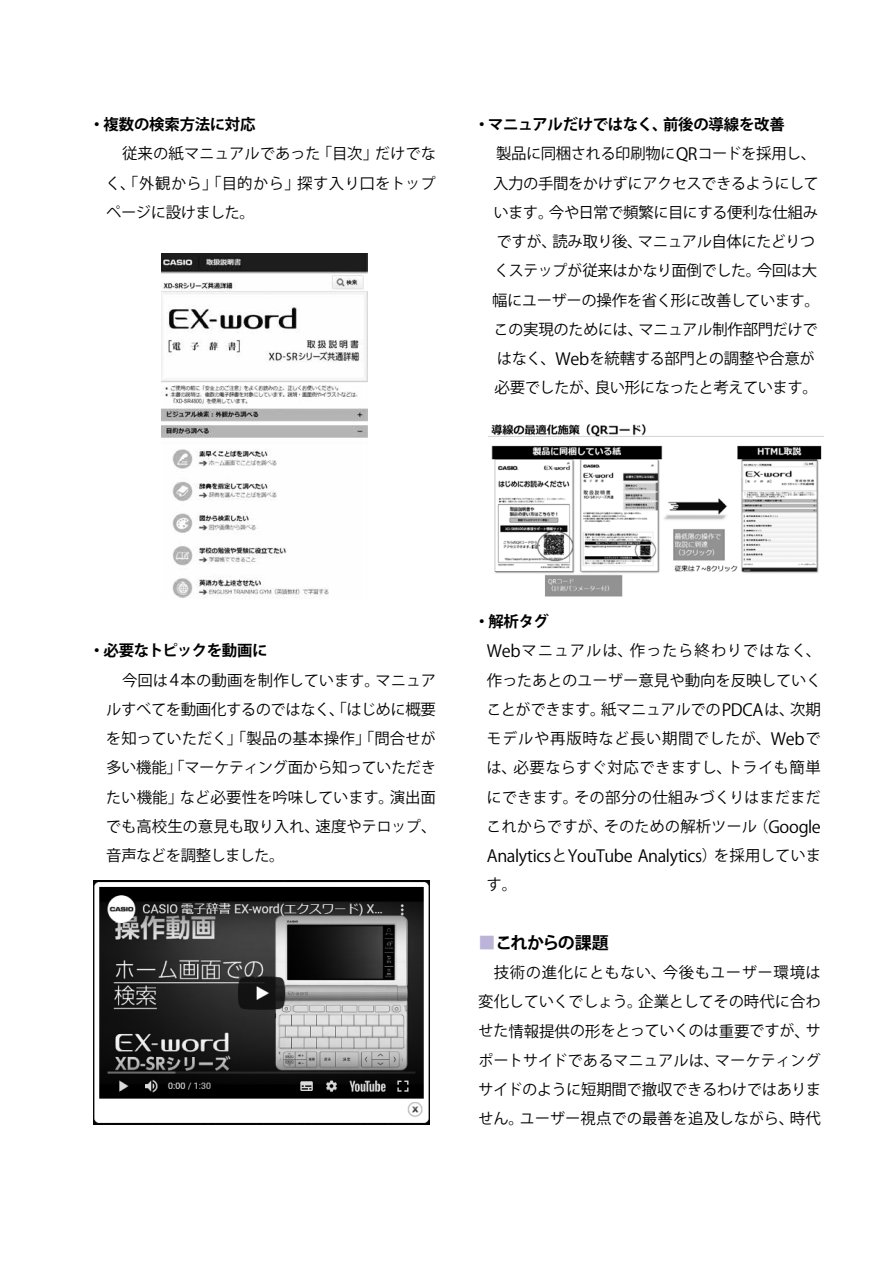
<style>
.page{position:relative;width:893px;height:1263px;background:#fff}
.page>*{position:absolute;margin:0;border:0;box-sizing:border-box;transform-origin:0 0}
.t1{font:700 16.95px "Koz Go Pro";letter-spacing:-.055em;color:#000}
.t2{font:16.65px "Koz Go Pro";letter-spacing:-.02em;color:#000}
.t3{font:700 15.45px/29.2px "Koz Go Pro";letter-spacing:-.02em;color:#000}
.t4{font:15.45px "Koz Go Pro";letter-spacing:.01em;color:#000}
.t5{font:15.15px/29.2px "Koz Go Pro";letter-spacing:.005em;color:#000}
.t6{font:15.15px "Koz Go Pro";letter-spacing:.03em;color:#000}
.s1{font-size:15.45px}
.s2{font-size:15.15px}
.s3{font-weight:400}
.s4{font-weight:400;font-size:15.15px}
.s5{font-weight:400;font-size:16.65px}
.s6{font-size:16.65px}
.s7{color:#bbb3d8}
</style>
<div class="page">
<img style="left:162px;top:253px;width:205px;height:345px">
<img style="left:94px;top:880px;width:335px;height:244px">
<img style="left:488px;top:424px;width:335px;height:173px">
<p class="t3" style="left:89px;top:111px;width:168px">・複数の検索方法に対応</p>
<p class="t6" style="left:106px;top:144px;width:331px"><span class="s1">　従来</span>の<span class="s1">紙</span>マニュアルであった<span class="s1">「目次」</span>だけでな</p>
<p class="t4" style="left:106px;top:173px;width:331px"><span class="s2">く</span>、「外観<span class="s2">から</span>」「目的<span class="s2">から</span>」探<span class="s2">す</span>入<span class="s2">り</span>口<span class="s2">をトップ</span></p>
<p class="t5" style="left:106px;top:198px;width:150px">ページに<span class="s1">設</span>けました<span class="s1">。</span></p>
<p class="t3" style="left:496px;top:111px;width:321px;text-indent:-22px">・マニュアルだけではなく、前後の導線を改善<br><span class="s3">製品</span><span class="s4">に</span><span class="s3">同梱</span><span class="s4">される</span><span class="s3">印刷物</span><span class="s4">に</span><span class="s5">QR</span><span class="s4">コードを</span><span class="s3">採用</span><span class="s4">し</span><span class="s3">、</span></p>
<p class="t5" style="left:492px;top:169px;width:329px;text-align:center"><span class="s1">入力</span>の<span class="s1">手間</span>をかけずにアクセスできるようにしています<span class="s1">。今</span>や<span class="s1">日常</span>で<span class="s1">頻繁</span>に<span class="s1">目</span>にする<span class="s1">便利</span>な<span class="s1">仕組</span>みですが<span class="s1">、読</span>み<span class="s1">取</span>り<span class="s1">後、</span>マニュアル<span class="s1">自体</span>にたどりつくステップが<span class="s1">従来</span>はかなり<span class="s1">面倒</span>でした<span class="s1">。今回</span>は<span class="s1">大幅</span>にユーザーの<span class="s1">操作</span>を<span class="s1">省</span>く<span class="s1">形</span>に<span class="s1">改善</span>しています<span class="s1">。</span>この<span class="s1">実現</span>のためには<span class="s1">、</span>マニュアル<span class="s1">制作部門</span>だけではなく<span class="s1">、</span><span class="s6">Web</span>を<span class="s1">統轄</span>する<span class="s1">部門</span>との<span class="s1">調整</span>や<span class="s1">合意</span>が<span class="s1">必要</span>でしたが<span class="s1">、良</span>い<span class="s1">形</span>になったと<span class="s1">考</span>えています<span class="s1">。</span></p>
<p class="t3" style="left:89px;top:637px;width:180px">・必要なトピックを動画に</p>
<p class="t5" style="left:106px;top:666px;width:331px"><span class="s1">　今回</span>は<span class="s6">4</span><span class="s1">本</span>の<span class="s1">動画</span>を<span class="s1">制作</span>しています<span class="s1">。</span>マニュアルすべてを<span class="s1">動画化</span>するのではなく<span class="s1">、「</span>はじめに<span class="s1">概要</span></p>
<p class="t4" style="left:106px;top:728px;width:331px"><span class="s2">を</span>知<span class="s2">っていただく</span>」「製品<span class="s2">の</span>基本操作」「問合<span class="s2">せが</span></p>
<p class="t5" style="left:106px;top:753px;width:331px"><span class="s1">多</span>い<span class="s1">機能」「</span>マーケティング<span class="s1">面</span>から<span class="s1">知</span>っていただき</p>
<p class="t4" style="left:106px;top:787px;width:331px"><span class="s2">たい</span>機能」<span class="s2">など</span>必要性<span class="s2">を</span>吟味<span class="s2">しています</span>。演出面</p>
<p class="t5" style="left:106px;top:812px;width:332px">でも<span class="s1">高校生</span>の<span class="s1">意見</span>も<span class="s1">取</span>り<span class="s1">入</span>れ<span class="s1">、速度</span>やテロップ<span class="s1">、音声</span>などを<span class="s1">調整</span>しました<span class="s1">。</span></p>
<p class="t3" style="left:474px;top:608px;width:76px">・解析タグ</p>
<p class="t5" style="left:487px;top:637px;width:336px;text-align:justify"><span class="s6">Web</span>マニュアルは<span class="s1">、作</span>ったら<span class="s1">終</span>わりではなく<span class="s1">、作</span>ったあとのユーザー<span class="s1">意見</span>や<span class="s1">動向</span>を<span class="s1">反映</span>していくことができます<span class="s1">。紙</span>マニュアルでの<span class="s6">PDCA</span>は<span class="s1">、次期</span>モデルや<span class="s1">再版時</span>など<span class="s1">長</span>い<span class="s1">期間</span>でしたが<span class="s1">、</span><span class="s6">Web</span>では<span class="s1">、必要</span>ならすぐ<span class="s1">対応</span>できますし<span class="s1">、</span>トライも<span class="s1">簡単</span>にできます<span class="s1">。</span>その<span class="s1">部分</span>の<span class="s1">仕組</span>みづくりはまだまだこれからですが<span class="s1">、</span>そのための<span class="s1">解析</span>ツール<span class="s1">（</span><span class="s6">Google</span></p>
<p class="t2" style="left:487px;top:845px;width:335px">Analytics<span class="s2">と</span>YouTube Analytics<span class="s1">）</span><span class="s2">を</span><span class="s1">採用</span><span class="s2">していま</span></p>
<p class="t5" style="left:487px;top:870px;width:32px">す<span class="s1">。</span></p>
<p class="t1" style="left:478px;top:932px;width:132px"><span class="s7">■</span>これからの課題</p>
<p class="t5" style="left:478px;top:958px;width:344px;text-align:justify;text-indent:15px"><span class="s1">技術</span>の<span class="s1">進化</span>にともない<span class="s1">、今後</span>もユーザー<span class="s1">環境</span>は<span class="s1">変化</span>していくでしょう<span class="s1">。企業</span>としてその<span class="s1">時代</span>に<span class="s1">合</span>わせた<span class="s1">情報提供</span>の<span class="s1">形</span>をとっていくのは<span class="s1">重要</span>ですが<span class="s1">、</span>サポートサイドであるマニュアルは<span class="s1">、</span>マーケティングサイドのように<span class="s1">短期間</span>で<span class="s1">撤収</span>できるわけではありません<span class="s1">。</span>ユーザー<span class="s1">視点</span>での<span class="s1">最善</span>を<span class="s1">追及</span>しながら<span class="s1">、時代</span></p>
</div>
